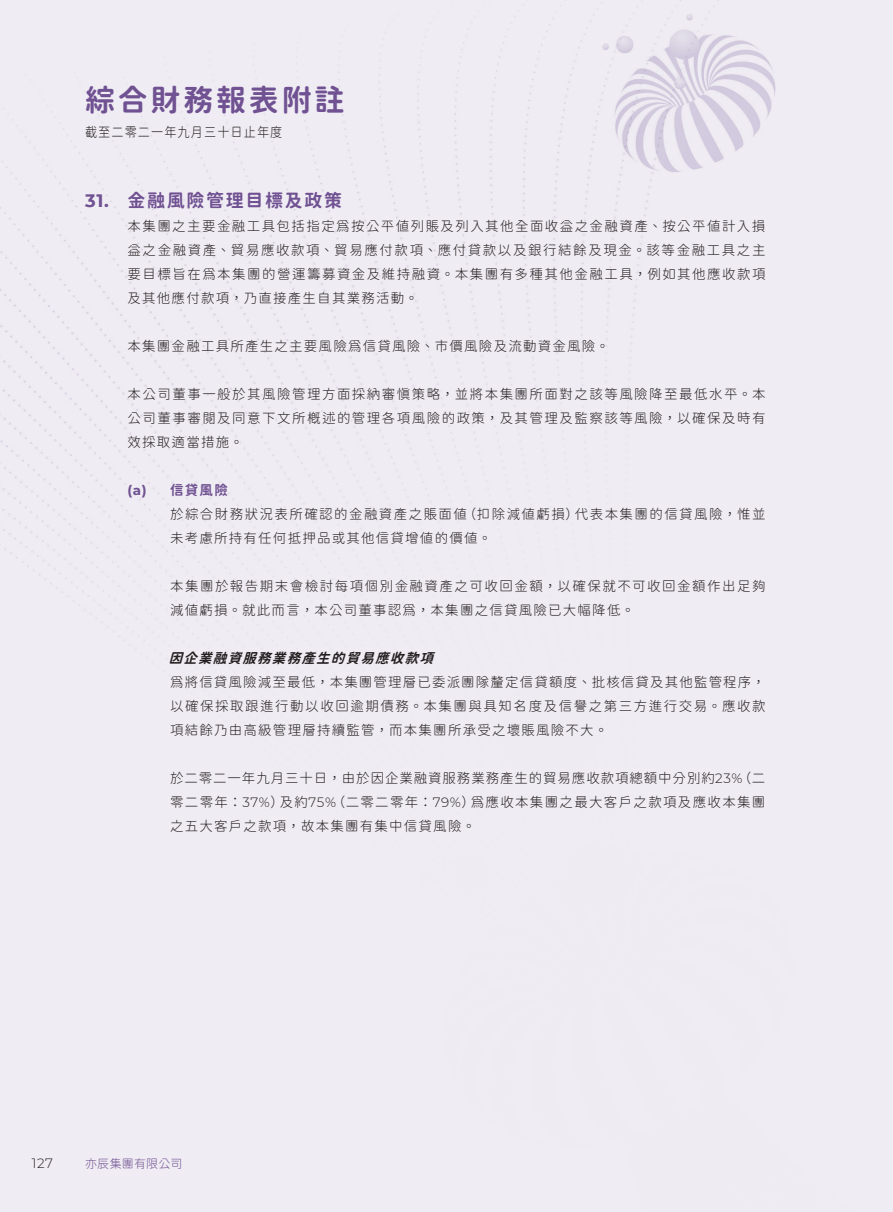
<style>
.page{position:relative;width:893px;height:1212px;background:#fff}
.page>*{position:absolute;margin:0;border:0;box-sizing:border-box;transform-origin:0 0}
.t1{font:30px "Gen Sen Rounded TW B";letter-spacing:.09em;color:#705192}
.t2{font:18px "Gen Sen Rounded TW B";letter-spacing:.09em;color:#705192}
.t3{font:700 18px "Montserrat";color:#705192}
.t4{font:13.5px/24px "Gen Sen Rounded TW L";letter-spacing:.09em;color:#231f20;text-align:justify}
.t5{font:13.5px/24px "Gen Sen Rounded TW L";letter-spacing:.11em;color:#231f20}
.t6{font:13.5px/24px "Gen Sen Rounded TW L";letter-spacing:.065em;color:#231f20}
.t7{font:italic 13.5px "Gen Sen Rounded TW B";color:#231f20}
.t8{font:13.5px "Gen Sen Rounded TW L";letter-spacing:.09em;color:#231f20;scale:.9 1}
.t9{font:300 13.5px "Montserrat";color:#231f20}
.t10{font:13.5px "Gen Sen Rounded TW B";color:#705192}
.t11{font:700 13.5px "Montserrat";color:#705192}
.t12{font:12px "Gen Sen Rounded TW L";letter-spacing:.015em;color:#705192}
.s1{font-family:"Montserrat";font-weight:300}
.s2{font-family:"Gen Sen Rounded TW L";font-weight:400}
</style>
<div class="page">
<div style="left:0;top:0;width:893px;height:191px;background:#efecf3"></div>
<h1 class="t1" style="left:85px;top:84px;width:261px">綜合財務報表附註</h1>
<p class="t8" style="left:85px;top:124px;width:221px">截至二零二一年九月三十日止年度</p>
<h2 class="t3" style="left:85px;top:188px;width:25px">31.</h2>
<h2 class="t2" style="left:128px;top:190px;width:216px">金融風險管理目標及政策</h2>
<p class="t4" style="left:128px;top:215px;width:639px">本集團之主要金融工具包括指定為按公平値列賬及列入其他全面收益之金融資產、按公平値計入損益之金融資產、貿易應收款項、貿易應付款項、應付貸款以及銀行結餘及現金。該等金融工具之主要目標旨在為本集團的營運籌募資金及維持融資。本集團有多種其他金融工具，例如其他應收款項及其他應付款項，乃直接產生自其業務活動。</p>
<p class="t4" style="left:128px;top:335px;width:483px">本集團金融工具所產生之主要風險為信貸風險、市價風險及流動資金風險。</p>
<p class="t4" style="left:128px;top:383px;width:639px">本公司董事一般於其風險管理方面採納審愼策略，並將本集團所面對之該等風險降至最低水平。本公司董事審閱及同意下文所概述的管理各項風險的政策，及其管理及監察該等風險，以確保及時有效採取適當措施。</p>
<p class="t10" style="left:170px;top:483px;width:59px">信貸風險</p>
<p class="t11" style="left:128px;top:481px;width:21px">a( )</p>
<p class="t4" style="left:463px;top:503px;width:118px">（扣除減値虧損）</p>
<p class="t4" style="left:170px;top:503px;width:323px">於綜合財務狀況表所確認的金融資產之賬面値<br>未考慮所持有任何抵押品或其他信貸增値的價値。</p>
<p class="t5" style="left:170px;top:575px;width:597px">本集團於報告期末會檢討每項個別金融資產之可收回金額，以確保就不可收回金額作出足夠減値虧損。就此而言，本公司董事認為，本集團之信貸風險已大幅降低。</p>
<p class="t7" style="left:169px;top:651px;width:275px">因企業融資服務業務產生的貿易應收款項</p>
<p class="t4" style="left:170px;top:671px;width:597px">為將信貸風險減至最低，本集團管理層已委派團隊釐定信貸額度、批核信貸及其他監管程序，以確保採取跟進行動以收回逾期債務。本集團與具知名度及信譽之第三方進行交易。應收款項結餘乃由高級管理層持續監管，而本集團所承受之壞賬風險不大。</p>
<p class="t4" style="left:738px;top:767px;width:29px">（二</p>
<p class="t4" style="left:575px;top:503px;width:192px">代表本集團的信貸風險，惟並</p>
<p class="t6" style="left:471px;top:767px;width:296px;text-indent:-301px">於二零二一年九月三十日，由於因企業融資服務業務產生的貿易應收款項總額中分別約<span class="s1">23%<br></span>為應收本集團之最大客戶之款項及應收本集團</p>
<p class="t4" style="left:170px;top:791px;width:307px">零二零年：<span class="s1">37%</span>）<br>之五大客戶之款項，故本集團有集中信貸風險。</p>
<p class="t4" style="left:332px;top:791px;width:145px">（二零二零年：<span class="s1">79%</span>）</p>
<p class="t9" style="left:280px;top:793px;width:58px"><span class="s2">及約</span>75%</p>
<p class="t9" style="left:32px;top:1154px;width:23px">127</p>
<p class="t12" style="left:85px;top:1156px;width:99px">亦辰集團有限公司</p>
</div>
